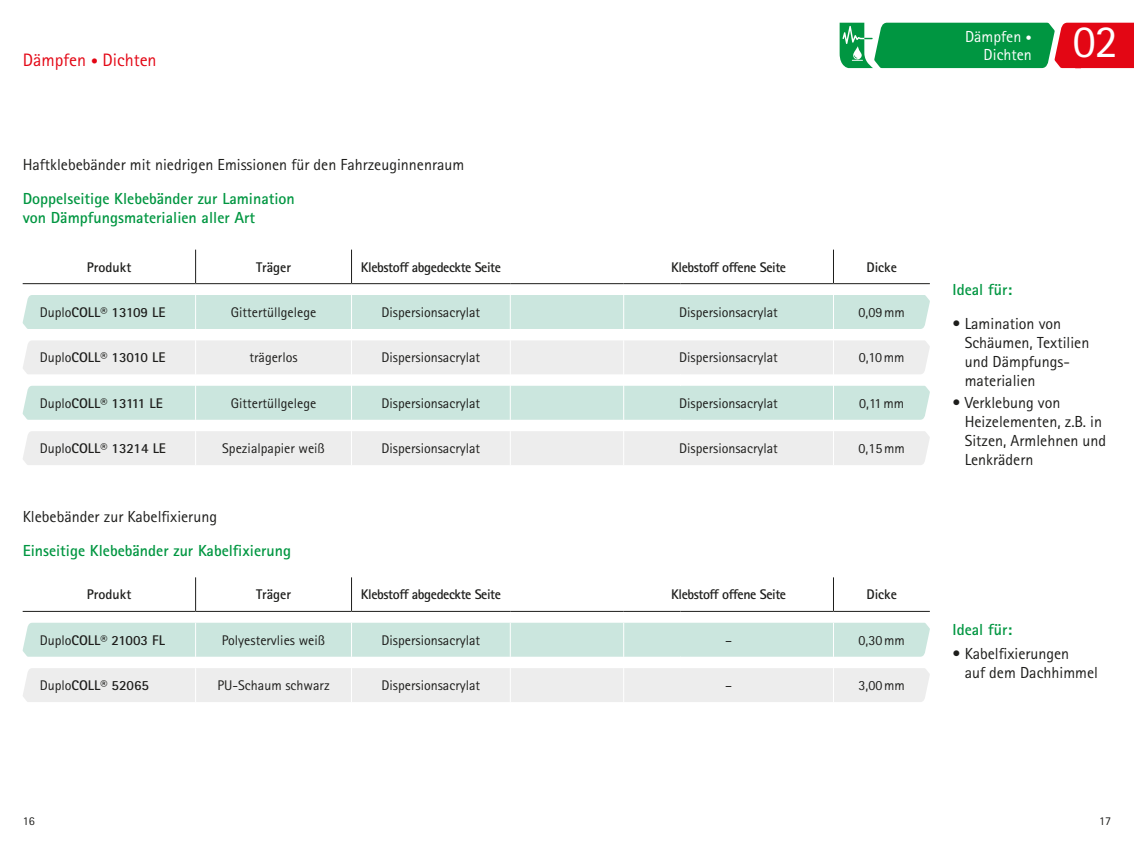
<style>
.page{position:relative;width:1134px;height:851px;background:#fff}
.page>*{position:absolute;margin:0;border:0;box-sizing:border-box;transform-origin:0 0}
.A_Fliesstext{font:46px "Rotis Sans Serif Std";color:#fff}
.A_Fliesstext-2{font:18px "Rotis Sans Serif Std";color:#e30614}
.A_Fliesstext-3{font:16px/19px "Rotis Sans Serif Std";color:#1d1d1b}
.A_Fliesstext-4{font:700 16px/19px "Rotis Sans Serif Std";color:#009641}
.A_Headline{font:16px/18px "Rotis Sans Serif Std";color:#fff;text-align:right}
.t1{font:14px "Rotis Sans Serif Std";color:#1d1d1b}
.t2{font:700 14px "Rotis Sans Serif Std";color:#1d1d1b}
.t3{font:700 14px "Rotis Sans Serif Std";letter-spacing:-.03em;color:#1d1d1b}
.t4{font:12px "Rotis Sans Serif Std";color:#1d1d1b}
.s1{font-weight:700;font-size:14px}
.s2{font-weight:400}
.s3{font-weight:700;font-size:12px}
</style>
<div class="page">
<svg style="left:840px;top:23px;width:294px;height:45px;background:#4e7a45"></svg>
<hr style="left:195px;top:249px;width:1px;height:34px;background:#1d1d1b">
<hr style="left:351px;top:249px;width:1px;height:34px;background:#1d1d1b">
<hr style="left:833px;top:249px;width:1px;height:34px;background:#1d1d1b">
<hr style="left:23px;top:283px;width:173px;height:1px;background:#1d1d1b">
<hr style="left:196px;top:283px;width:155px;height:1px;background:#1d1d1b">
<hr style="left:351px;top:283px;width:159px;height:1px;background:#1d1d1b">
<hr style="left:510px;top:283px;width:114px;height:1px;background:#1d1d1b">
<hr style="left:624px;top:283px;width:56px;height:1px;background:#1d1d1b">
<hr style="left:680px;top:283px;width:153px;height:1px;background:#1d1d1b">
<hr style="left:833px;top:283px;width:97px;height:1px;background:#1d1d1b">
<svg style="left:23px;top:295px;width:907px;height:170px"></svg>
<hr style="left:195px;top:431px;width:1px;height:34px;background:#fff">
<hr style="left:351px;top:431px;width:1px;height:34px;background:#fff">
<hr style="left:510px;top:431px;width:1px;height:34px;background:#fff">
<hr style="left:623px;top:431px;width:1px;height:34px;background:#fff">
<hr style="left:833px;top:431px;width:1px;height:34px;background:#fff">
<hr style="left:195px;top:577px;width:1px;height:33px;background:#1d1d1b">
<hr style="left:351px;top:577px;width:1px;height:33px;background:#1d1d1b">
<hr style="left:833px;top:577px;width:1px;height:33px;background:#1d1d1b">
<hr style="left:23px;top:610px;width:173px;height:1px;background:#1d1d1b">
<hr style="left:196px;top:610px;width:155px;height:1px;background:#1d1d1b">
<hr style="left:351px;top:610px;width:159px;height:1px;background:#1d1d1b">
<hr style="left:510px;top:610px;width:114px;height:1px;background:#1d1d1b">
<hr style="left:624px;top:610px;width:56px;height:1px;background:#1d1d1b">
<hr style="left:680px;top:610px;width:153px;height:1px;background:#1d1d1b">
<hr style="left:833px;top:610px;width:97px;height:1px;background:#1d1d1b">
<svg style="left:23px;top:622px;width:907px;height:80px"></svg>
<hr style="left:195px;top:668px;width:1px;height:34px;background:#fff">
<hr style="left:351px;top:668px;width:1px;height:34px;background:#fff">
<hr style="left:510px;top:668px;width:1px;height:34px;background:#fff">
<hr style="left:623px;top:668px;width:1px;height:34px;background:#fff">
<hr style="left:833px;top:668px;width:1px;height:34px;background:#fff">
<p class="A_Fliesstext-2" style="left:23px;top:50px;width:135px">Dämpfen <span class="s1">•</span> Dichten</p>
<p class="A_Fliesstext-3" style="left:23px;top:155px;width:443px">Haftklebebänder mit niedrigen Emissionen für den Fahrzeuginnenraum</p>
<p class="A_Fliesstext-4" style="left:23px;top:189px;width:274px">Doppelseitige Klebebänder zur Lamination von Dämpfungsmaterialien aller Art</p>
<p class="t2" style="left:87px;top:258px;width:46px">Produkt</p>
<p class="t3" style="left:256px;top:258px;width:36px">Träger</p>
<p class="t3" style="left:361px;top:258px;width:142px">Klebstoff abgedeckte Seite</p>
<p class="t3" style="left:671px;top:258px;width:116px">Klebstoff offene Seite</p>
<p class="t3" style="left:866px;top:258px;width:32px">Dicke</p>
<p class="t2" style="left:40px;top:303px;width:127px"><span class="s2">Duplo</span>COLL® 13109 LE</p>
<p class="t1" style="left:231px;top:304px;width:87px">Gittertüllgelege</p>
<p class="t1" style="left:381px;top:304px;width:100px">Dispersionsacrylat</p>
<p class="t1" style="left:679px;top:304px;width:100px">Dispersionsacrylat</p>
<p class="t1" style="left:858px;top:304px;width:48px">0,09mm</p>
<p class="t2" style="left:40px;top:348px;width:127px"><span class="s2">Duplo</span>COLL® 13010 LE</p>
<p class="t1" style="left:249px;top:349px;width:50px">trägerlos</p>
<p class="t1" style="left:381px;top:349px;width:100px">Dispersionsacrylat</p>
<p class="t1" style="left:679px;top:349px;width:100px">Dispersionsacrylat</p>
<p class="t1" style="left:859px;top:349px;width:47px">0,10mm</p>
<p class="t2" style="left:40px;top:394px;width:125px"><span class="s2">Duplo</span>COLL® 13111 LE</p>
<p class="t1" style="left:231px;top:394px;width:87px">Gittertüllgelege</p>
<p class="t1" style="left:381px;top:394px;width:100px">Dispersionsacrylat</p>
<p class="t1" style="left:679px;top:394px;width:100px">Dispersionsacrylat</p>
<p class="t1" style="left:859px;top:394px;width:46px">0,11mm</p>
<p class="t2" style="left:40px;top:439px;width:128px"><span class="s2">Duplo</span>COLL® 13214 LE</p>
<p class="t1" style="left:222px;top:440px;width:104px">Spezialpapier weiß</p>
<p class="t1" style="left:381px;top:440px;width:100px">Dispersionsacrylat</p>
<p class="t1" style="left:679px;top:440px;width:100px">Dispersionsacrylat</p>
<p class="t1" style="left:858px;top:440px;width:48px">0,15mm</p>
<p class="A_Fliesstext-3" style="left:23px;top:507px;width:196px">Klebebänder zur Kabelfixierung</p>
<p class="A_Fliesstext-4" style="left:23px;top:540px;width:270px">Einseitige Klebebänder zur Kabelfixierung</p>
<p class="t2" style="left:87px;top:585px;width:46px">Produkt</p>
<p class="t3" style="left:256px;top:585px;width:36px">Träger</p>
<p class="t3" style="left:361px;top:585px;width:142px">Klebstoff abgedeckte Seite</p>
<p class="t3" style="left:671px;top:585px;width:116px">Klebstoff offene Seite</p>
<p class="t3" style="left:866px;top:585px;width:32px">Dicke</p>
<p class="t2" style="left:40px;top:631px;width:127px"><span class="s2">Duplo</span>COLL® 21003 FL</p>
<p class="t1" style="left:222px;top:631px;width:105px">Polyestervlies weiß</p>
<p class="t1" style="left:381px;top:631px;width:100px">Dispersionsacrylat</p>
<p class="t1" style="left:725px;top:631px;width:8px">–</p>
<p class="t1" style="left:858px;top:631px;width:48px">0,30mm</p>
<p class="t2" style="left:40px;top:676px;width:111px"><span class="s2">Duplo</span>COLL® 52065</p>
<p class="t1" style="left:217px;top:677px;width:114px">PU-Schaum schwarz</p>
<p class="t1" style="left:381px;top:677px;width:100px">Dispersionsacrylat</p>
<p class="t1" style="left:725px;top:677px;width:8px">–</p>
<p class="t1" style="left:858px;top:677px;width:48px">3,00mm</p>
<p class="A_Headline" style="left:965px;top:28px;width:68px">Dämpfen <span class="s3">•<br></span>Dichten</p>
<p class="A_Fliesstext" style="left:1073px;top:15px;width:47px">02</p>
<p class="A_Fliesstext-4" style="left:952px;top:280px;width:61px">Ideal für:</p>
<p class="A_Fliesstext-3" style="left:965px;top:314px;width:126px;text-indent:-12px">• Lamination von<br>Schäumen, Textilien und Dämpfungs&shy;materialien</p>
<p class="A_Fliesstext-3" style="left:965px;top:393px;width:143px;text-indent:-12px">• Verklebung von<br>Heizelementen, z.B. in<br>Sitzen, Armlehnen und<br>Lenkrädern</p>
<p class="A_Fliesstext-4" style="left:952px;top:620px;width:61px">Ideal für:</p>
<p class="A_Fliesstext-3" style="left:965px;top:644px;width:135px;text-indent:-12px">• Kabelfixierungen<br>auf dem Dachhimmel</p>
<p class="t4" style="left:23px;top:814px;width:13px">16</p>
<p class="t4" style="left:1099px;top:814px;width:13px">17</p>
</div>
